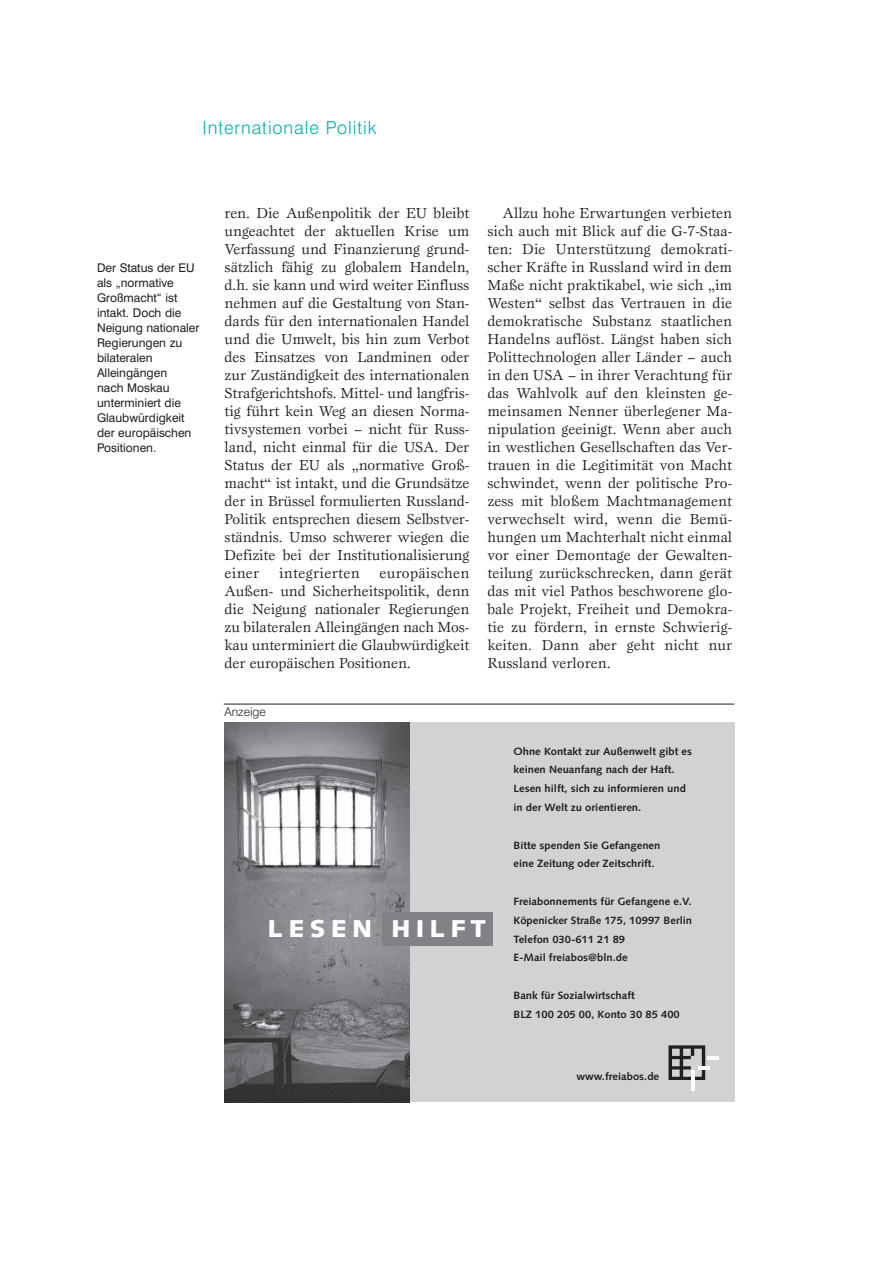
<style>
.page{position:relative;width:893px;height:1263px;background:#fff}
.page>*{position:absolute;margin:0;border:0;box-sizing:border-box;transform-origin:0 0}
.t1{font:900 24.3px "Syntax";letter-spacing:.2em;color:#fff;scale:1.06 1}
.t2{font:300 18px "Swiss 721 BT";letter-spacing:.05em;color:#00aaad}
.t3{font:15px/18px "Esprit";letter-spacing:-.005em;color:#231f20;text-align:justify}
.t4{font:15px "Esprit";letter-spacing:.025em;color:#231f20}
.t5{font:12px/15px "Swiss 721 BT";color:#231f20}
.t6{font:300 12px "Swiss 721 BT";color:#231f20}
.t7{font:700 10.65px/18.8px "Syntax";color:#231f20;scale:1.06 1}
</style>
<div class="page">
<hr style="left:224px;top:704px;width:510px;height:1px;background:#231f20">
<div style="left:224px;top:722px;width:510px;height:380px;background:#d1d2d4"></div>
<img style="left:224px;top:722px;width:185px;height:380px">
<div style="left:382px;top:913px;width:111px;height:33px;background:#808285"></div>
<svg style="left:691px;top:1080px;width:3px;height:11px"></svg>
<svg style="left:668px;top:1045px;width:50px;height:35px"></svg>
<p class="t2" style="left:203px;top:121px;width:175px">Internationale Politik</p>
<p class="t5" style="left:97px;top:261px;width:104px">Der Status der EU als „normative<br>Großmacht“ ist intakt. Doch die<br>Neigung nationaler<br>Regierungen zu bilateralen<br>Alleingängen<br>nach Moskau unterminiert die<br>Glaubwürdigkeit der europäischen<br>Positionen.</p>
<p class="t3" style="left:225px;top:205px;width:246px">ren. Die Außenpolitik der EU bleibt ungeachtet der aktuellen Krise um Verfassung und Finanzierung grund&shy;sätzlich fähig zu globalem Handeln, d.h. sie kann und wird weiter Einfluss nehmen auf die Gestaltung von Stan&shy;dards für den internationalen Handel und die Umwelt, bis hin zum Verbot des Einsatzes von Landminen oder zur Zuständigkeit des internationalen Strafgerichtshofs. Mittel- und langfris&shy;tig führt kein Weg an diesen Norma&shy;tivsystemen vorbei – nicht für Russ&shy;land, nicht einmal für die USA. Der Status der EU als „normative Groß&shy;macht“ ist intakt, und die Grundsätze der in Brüssel formulierten Russland-Politik entsprechen diesem Selbstver&shy;ständnis. Umso schwerer wiegen die Defizite bei der Institutionalisierung einer</p>
<p class="t3" style="left:225px;top:565px;width:246px;text-indent:155px">europäischen Außen- und Sicherheitspolitik, denn die Neigung nationaler Regierungen zu bilateralen Alleingängen nach Mos&shy;kau unterminiert die Glaubwürdigkeit der europäischen Positionen.</p>
<p class="t4" style="left:279px;top:567px;width:82px">integrierten</p>
<p class="t6" style="left:224px;top:708px;width:43px">Anzeige</p>
<p class="t3" style="left:487px;top:205px;width:246px;text-indent:15px">Allzu hohe Erwartungen verbieten sich auch mit Blick auf die G-7-Staa&shy;ten: Die Unterstützung demokrati&shy;scher Kräfte in Russland wird in dem Maße nicht praktikabel, wie sich „im Westen“ selbst das Vertrauen in die demokratische Substanz staatlichen Handelns auflöst. Längst haben sich Polittechnologen aller Länder – auch in den USA – in ihrer Verachtung für das Wahlvolk auf den kleinsten ge&shy;meinsamen Nenner überlegener Ma&shy;nipulation geeinigt. Wenn aber auch in westlichen Gesellschaften das Ver&shy;trauen in die Legitimität von Macht schwindet, wenn der politische Pro&shy;zess mit bloßem Machtmanagement verwechselt wird, wenn die Bemü&shy;hungen um Machterhalt nicht einmal vor einer Demontage der Gewalten&shy;teilung zurückschrecken, dann gerät das mit viel Pathos beschworene glo&shy;bale Projekt, Freiheit und Demokra&shy;tie zu fördern, in ernste Schwierig&shy;keiten. Dann aber geht nicht nur Russland verloren.</p>
<h1 class="t1" style="left:267px;top:919px;width:207px">LESEN HILFT</h1>
<p class="t7" style="left:513px;top:743px;width:170px">Ohne Kontakt zur Außenwelt gibt es keinen Neuanfang nach der Haft.<br>Lesen hilft, sich zu informieren und in der Welt zu orientieren.</p>
<p class="t7" style="left:513px;top:837px;width:140px">Bitte spenden Sie Gefangenen eine Zeitung oder Zeitschrift.</p>
<p class="t7" style="left:513px;top:893px;width:170px">Freiabonnements für Gefangene e.V.<br>Köpenicker Straße 175, 10997 Berlin<br>Telefon 030-611 21 89<br>E-Mail freiabos@bln.de</p>
<p class="t7" style="left:513px;top:987px;width:158px">Bank für Sozialwirtschaft<br>BLZ 100 205 00, Konto 30 85 400</p>
<p class="t7" style="left:576px;top:1067px;width:80px">www.freiabos.de</p>
</div>
